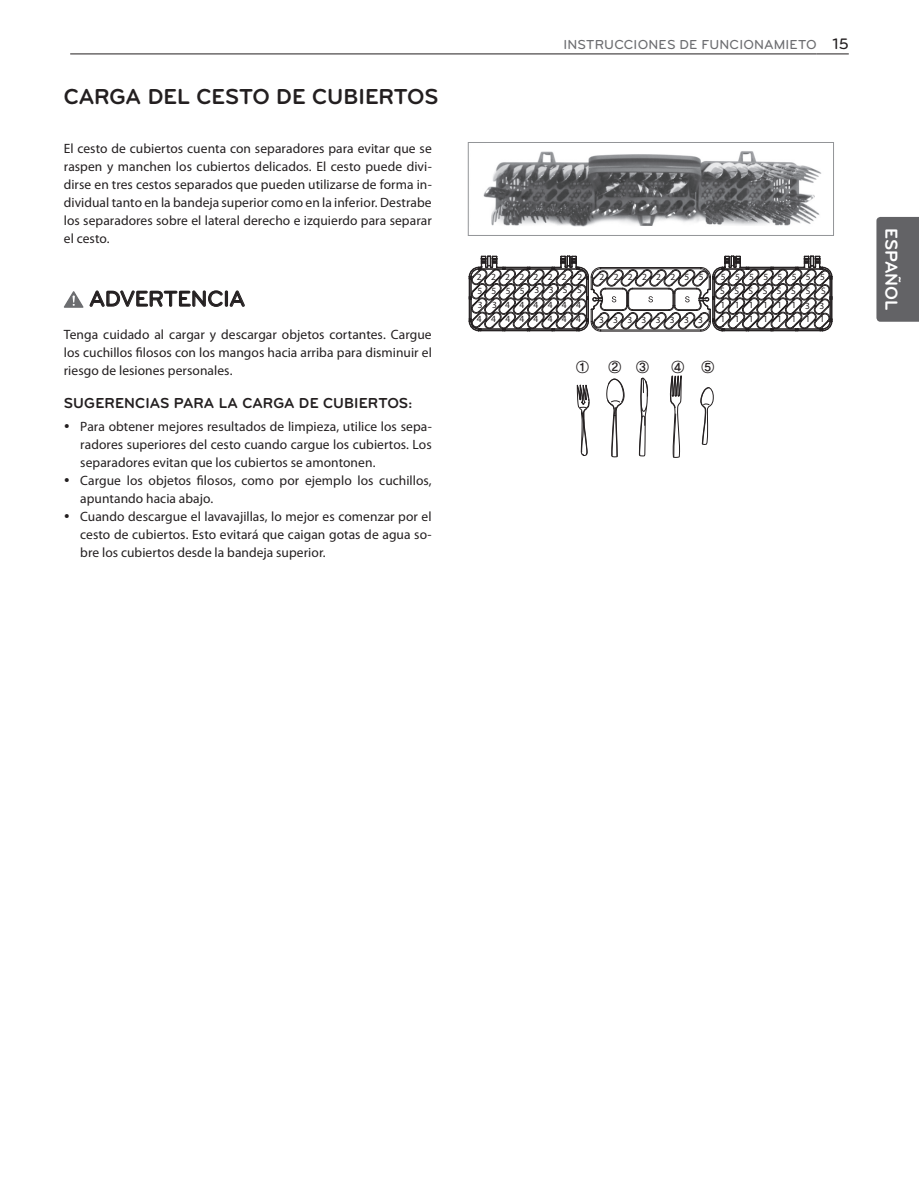
<style>
.page{position:relative;width:919px;height:1191px;background:#fff}
.page>*{position:absolute;margin:0;border:0;box-sizing:border-box;transform-origin:0 0}
.t1{font:700 22.5px "Bryant LG";letter-spacing:-.005em;color:#231f20}
.t2{font:500 22.5px "Bryant LG";letter-spacing:-.01em;color:#231f20}
.t3{font:700 18px "Bryant LG";color:#fff}
.t4{font:500 15.75px "Bryant LG";color:#231f20}
.t5{font:700 15px "Bryant LG";letter-spacing:.005em;color:#231f20}
.t6{font:13.5px/18px "Myriad Pro";letter-spacing:.005em;color:#231f20;text-align:justify}
.t7{font:500 13.5px "Bryant LG";letter-spacing:.015em;color:#6c6d70}
.t8{font:13.5px "Asia K Gothic Extra";color:#231f20}
.t9{font:9.45px/14.1px "Myriad Pro";letter-spacing:.985em;color:#231f20}
</style>
<div class="page">
<hr style="left:70px;top:54px;width:746px;height:1px;background:#231f20">
<hr style="left:816px;top:54px;width:32px;height:1px;background:#231f20">
<div style="left:876px;top:217px;width:42px;height:105px;background:#636366"></div>
<svg style="left:64px;top:291px;width:19px;height:17px"></svg>
<svg style="left:90px;top:290px;width:132px;height:17px"></svg>
<div style="left:225px;top:291px;width:3px;height:15px;border:1px solid #231f20"></div>
<svg style="left:230px;top:291px;width:14px;height:16px"></svg>
<img style="left:483px;top:151px;width:339px;height:75px">
<div style="left:468px;top:142px;width:365px;height:94px;border:1px solid #939598"></div>
<svg style="left:639px;top:377px;width:9px;height:80px"></svg>
<svg style="left:670px;top:376px;width:11px;height:81px"></svg>
<svg style="left:700px;top:387px;width:14px;height:58px"></svg>
<svg style="left:606px;top:378px;width:19px;height:79px"></svg>
<svg style="left:577px;top:385px;width:12px;height:71px"></svg>
<svg style="left:469px;top:256px;width:363px;height:75px"></svg>
<h1 class="t1" style="left:64px;top:82px;width:376px">CARGA DEL CESTO DE CUBIERTOS</h1>
<p class="t6" style="left:64px;top:139px;width:369px">El cesto de cubiertos cuenta con separadores para evitar que se raspen y manchen los cubiertos delicados. El cesto puede divi&shy;dirse en tres cestos separados que pueden utilizarse de forma in&shy;dividual tanto en la bandeja superior como en la inferior. Destrabe los separadores sobre el lateral derecho e izquierdo para separar el cesto.</p>
<h1 class="t2" style="left:89px;top:285px;width:158px">ADVERTENCIA</h1>
<p class="t6" style="left:64px;top:325px;width:369px">Tenga cuidado al cargar y descargar objetos cortantes. Cargue los cuchillos filosos con los mangos hacia arriba para disminuir el riesgo de lesiones personales.</p>
<p class="t5" style="left:64px;top:394px;width:350px">SUGERENCIAS PARA LA CARGA DE CUBIERTOS:</p>
<p class="t6" style="left:80px;top:417px;width:353px;text-align:left">Para obtener mejores resultados de limpieza, utilice los sepa&shy;radores superiores del cesto cuando cargue los cubiertos. Los separadores evitan que los cubiertos se amontonen.<br>Cargue los objetos filosos, como por ejemplo los cuchillos, apuntando hacia abajo.<br>Cuando descargue el lavavajillas, lo mejor es comenzar por el cesto de cubiertos. Esto evitará que caigan gotas de agua so&shy;bre los cubiertos desde la bandeja superior.</p>
<p class="t7" style="left:563px;top:36px;width:255px">INSTRUCCIONES DE FUNCIONAMIETO</p>
<p class="t4" style="left:832px;top:34px;width:18px">15</p>
<p class="t9" style="left:477px;top:269px;width:107px">2222222 2</p>
<p class="t9" style="left:599px;top:269px;width:77px">222222</p>
<p class="t9" style="left:477px;top:283px;width:49px">5555</p>
<p class="t9" style="left:477px;top:312px;width:105px">44444444</p>
<p class="t9" style="left:684px;top:269px;width:21px">5 5</p>
<p class="t9" style="left:720px;top:269px;width:107px">55555555<br>SSSSSSS S</p>
<p class="t9" style="left:805px;top:312px;width:21px">1 1</p>
<p class="t9" style="left:534px;top:283px;width:49px">33SS</p>
<p class="t9" style="left:478px;top:297px;width:21px">3 3</p>
<p class="t9" style="left:505px;top:298px;width:77px">444444</p>
<p class="t9" style="left:720px;top:298px;width:77px">111111<br>111111</p>
<p class="t9" style="left:805px;top:299px;width:21px">3 3</p>
<p class="t9" style="left:599px;top:313px;width:105px">33333333</p>
<p class="t8" style="left:575px;top:360px;width:15px">①</p>
<p class="t8" style="left:608px;top:360px;width:43px">② ③</p>
<p class="t8" style="left:671px;top:360px;width:45px">④ ⑤</p>
<h2 class="t3" style="left:902px;top:228px;width:84px;rotate:90deg">ESPAÑOL</h2>
</div>
